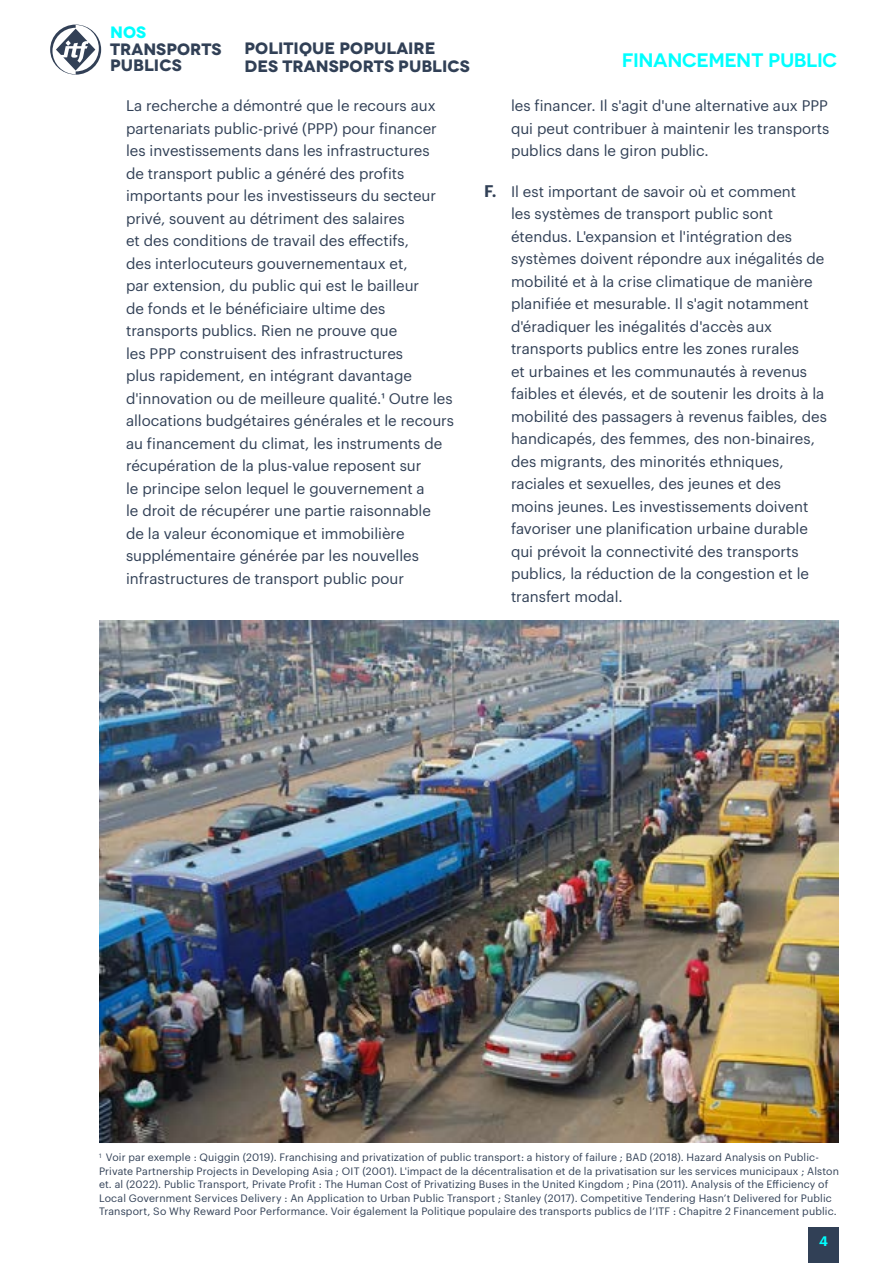
<style>
.page{position:relative;width:893px;height:1263px;background:#fff}
.page>*{position:absolute;margin:0;border:0;box-sizing:border-box;transform-origin:0 0}
.t1{font:600 19.5px "Novecentosanswide";color:#0ff}
.t2{font:700 expanded 16.5px/18px "Novecento";color:#314056}
.t3{font:700 expanded 16.5px "Novecento";color:#0ff}
.t4{font:15px/22.5px "Graphik";color:#314056}
.t5{font:600 13.5px "Graphik";color:#0ff}
.t6{font:10.5px/13.5px "Graphik";letter-spacing:.015em;color:#314056}
.s1{font-weight:600;font-size:16.5px}
</style>
<div class="page">
<div style="left:808px;top:1227px;width:31px;height:36px;background:#314056"></div>
<svg style="left:50px;top:25px;width:51px;height:50px"></svg>
<hr style="left:99px;top:1142px;width:108px;height:1px;background:#bec9da">
<img style="left:99px;top:621px;width:739px;height:521px">
<p class="t3" style="left:110px;top:22px;width:38px">NOS</p>
<p class="t2" style="left:110px;top:41px;width:113px;line-height:16.5px">TRANSPORTS<br>PUBLICS</p>
<p class="t4" style="left:126px;top:93px;width:329px">La recherche a démontré que le recours aux partenariats public-privé (PPP) pour financer les investissements dans les infrastructures<br>de transport public a généré des profits importants pour les investisseurs du secteur privé, souvent au détriment des salaires<br>et des conditions de travail des effectifs,<br>des interlocuteurs gouvernementaux et,<br>par extension, du public qui est le bailleur<br>de fonds et le bénéficiaire ultime des transports publics. Rien ne prouve que<br>les PPP construisent des infrastructures<br>plus rapidement, en intégrant davantage d'innovation ou de meilleure qualité.1 Outre les allocations budgétaires générales et le recours au financement du climat, les instruments de récupération de la plus-value reposent sur<br>le principe selon lequel le gouvernement a<br>le droit de récupérer une partie raisonnable<br>de la valeur économique et immobilière supplémentaire générée par les nouvelles infrastructures de transport public pour</p>
<p class="t2" style="left:244px;top:39px;width:227px">POLITIQUE POPULAIRE<br>DES TRANSPORTS PUBLICS</p>
<h1 class="t1" style="left:622px;top:49px;width:217px">FINANCEMENT PUBLIC</h1>
<p class="t4" style="left:511px;top:93px;width:320px;text-align:justify">les financer. Il s'agit d'une alternative aux PPP qui peut contribuer à maintenir les transports publics dans le giron public.</p>
<p class="t4" style="left:511px;top:179px;width:317px;text-indent:-27px"><span class="s1">f.</span> Il est important de savoir où et comment<br>les systèmes de transport public sont étendus. L'expansion et l'intégration des systèmes doivent répondre aux inégalités de mobilité et à la crise climatique de manière planifiée et mesurable. Il s'agit notamment d'éradiquer les inégalités d'accès aux transports publics entre les zones rurales<br>et urbaines et les communautés à revenus faibles et élevés, et de soutenir les droits à la mobilité des passagers à revenus faibles, des handicapés, des femmes, des non-binaires, des migrants, des minorités ethniques, raciales et sexuelles, des jeunes et des moins jeunes. Les investissements doivent favoriser une planification urbaine durable qui prévoit la connectivité des transports publics, la réduction de la congestion et le transfert modal.</p>
<p class="t6" style="left:99px;top:1150px;width:741px"><sup>1</sup> Voir par exemple : Quiggin (2019). Franchising and privatization of public transport: a history of failure ; BAD (2018). Hazard Analysis on Public-Private Partnership Projects in Developing Asia ; OIT (2001). L'impact de la décentralisation et de la privatisation sur les services municipaux ; Alston et. al (2022). Public Transport, Private Profit : The Human Cost of Privatizing Buses in the United Kingdom ; Pina (2011). Analysis of the Efficiency of Local Government Services Delivery : An Application to Urban Public Transport ; Stanley (2017). Competitive Tendering Hasn’t Delivered for Public Transport, So Why Reward Poor Performance. Voir également la Politique populaire des transports publics de l’ITF : Chapitre 2 Financement public.</p>
<p class="t5" style="left:819px;top:1230px;width:10px">4</p>
</div>
